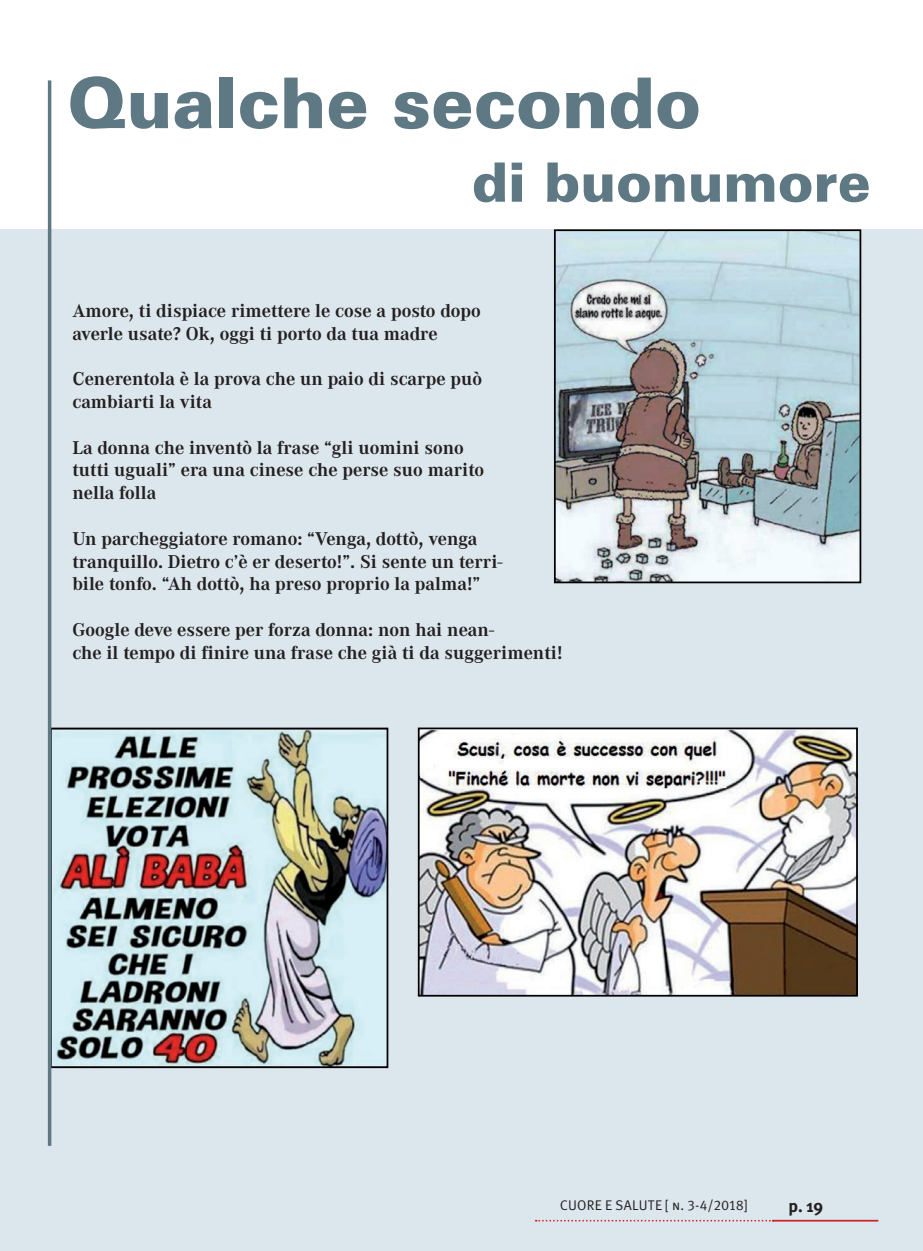
<style>
.page{position:relative;width:923px;height:1251px;background:#fff}
.page>*{position:absolute;margin:0;border:0;box-sizing:border-box;transform-origin:0 0}
.t1{font:900 70px "Univers";letter-spacing:-.005em;color:#5e7884}
.t2{font:900 54.25px "Univers";letter-spacing:-.005em;color:#5e7884}
.t3{font:700 19.25px/22.8px "Corporate A";color:#231f20}
.t4{font:700 17.5px "Meta Plus";color:#231f20}
.t5{font:14px "Meta Plus Normal Caps";letter-spacing:.015em;color:#231f20}
</style>
<div class="page">
<div style="left:0;top:229px;width:923px;height:1021px;background:#dce7ed"></div>
<img style="left:557px;top:232px;width:301px;height:348px">
<div style="left:554px;top:229px;width:307px;height:354px;border:2px solid #000"></div>
<img style="left:53px;top:730px;width:332px;height:334px">
<div style="left:50px;top:727px;width:338px;height:340px;border:2px solid #000"></div>
<img style="left:421px;top:730px;width:434px;height:263px">
<div style="left:418px;top:727px;width:440px;height:269px;border:2px solid #000"></div>
<hr style="left:48px;top:80px;width:3px;height:1065px;background:#5e7884">
<hr style="left:772px;top:1219px;width:106px;height:2px;background:#d1232a">
<svg style="left:536px;top:1219px;width:237px;height:2px"></svg>
<h1 class="t1" style="left:67px;top:59px;width:635px">Qualche secondo</h1>
<h2 class="t2" style="left:472px;top:148px;width:400px">di buonumore</h2>
<p class="t3" style="left:72px;top:299px;width:410px">Amore, ti dispiace rimettere le cose a posto dopo averle usate? Ok, oggi ti porto da tua madre</p>
<p class="t3" style="left:72px;top:368px;width:411px">Cenerentola è la prova che un paio di scarpe può cambiarti la vita</p>
<p class="t3" style="left:72px;top:436px;width:413px">La donna che inventò la frase “gli uomini sono tutti uguali” era una cinese che perse suo marito nella folla</p>
<p class="t3" style="left:72px;top:527px;width:432px">Un parcheggiatore romano: “Venga, dottò, venga tranquillo. Dietro c’è er deserto!”. Si sente un terri&shy;bile tonfo. “Ah dottò, ha preso proprio la palma!”</p>
<p class="t3" style="left:72px;top:618px;width:491px">Google deve essere per forza donna: non hai nean-<br>che il tempo di finire una frase che già ti da suggerimenti!</p>
<p class="t5" style="left:560px;top:1196px;width:189px">CUORE E SALUTE [ n. 3-4/2018]</p>
<p class="t4" style="left:788px;top:1195px;width:36px">p. 19</p>
</div>
